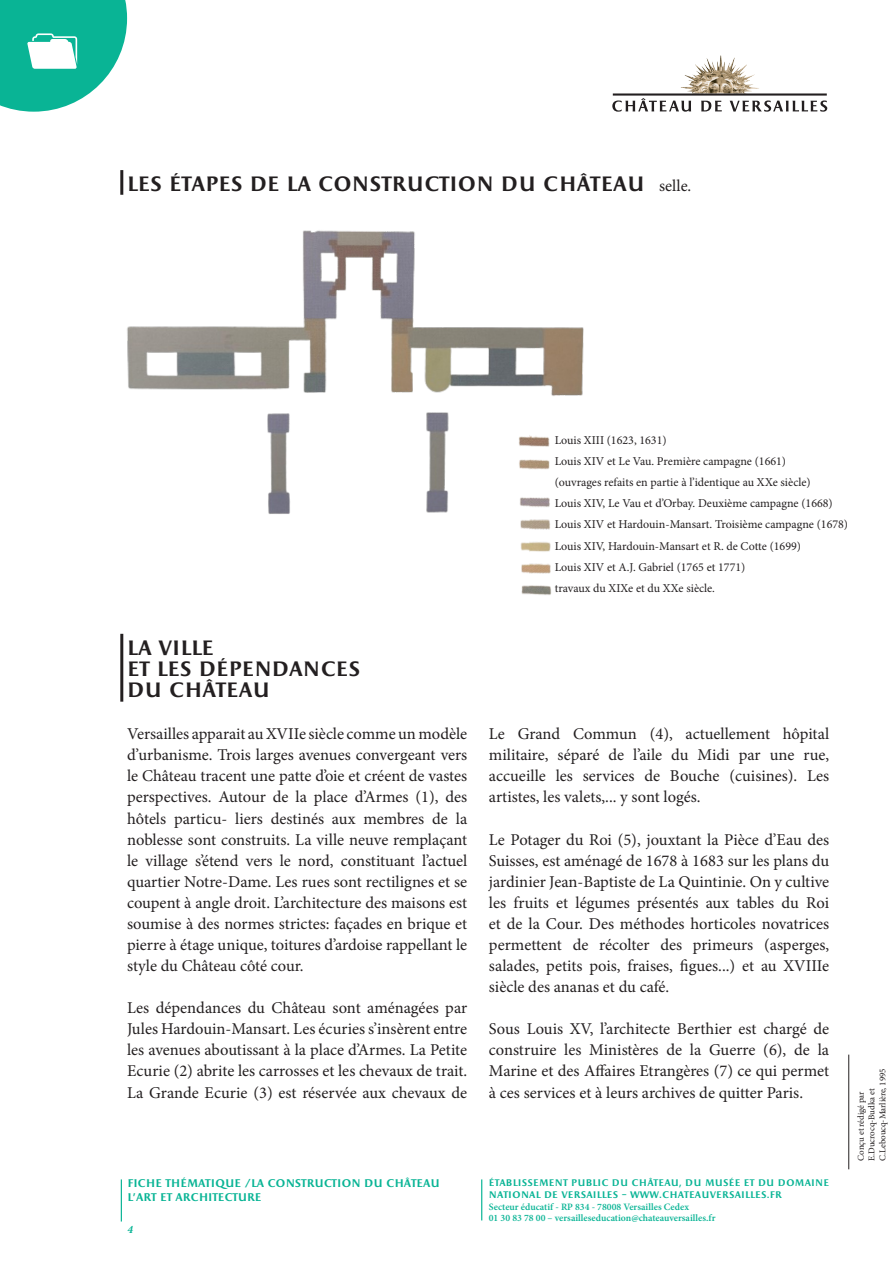
<style>
.page{position:relative;width:893px;height:1263px;background:#fff}
.page>*{position:absolute;margin:0;border:0;box-sizing:border-box;transform-origin:0 0}
.Texte_courant{font:700 21px "Apollon";color:#231f20}
.Texte_courant-2{font:16.5px/21.1px "Minion Pro";color:#231f20;text-align:justify}
.Texte_courant-3{font:12px "Minion Pro";color:#231f20}
.t1{font:700 11.25px/13.5px "Apollon";letter-spacing:-.01em;color:#09b495}
.t2{font:italic 700 11.25px "Minion Pro";color:#09b495}
.t3{font:600 9.75px/11.7px "Minion Pro";color:#09b495}
.t4{font:700 9.6px/11.7px "Apollon";letter-spacing:.015em;color:#09b495}
.t5{font:9px/10.8px "Minion Pro";letter-spacing:-.01em;color:#231f20}
</style>
<div class="page">
<img style="left:681px;top:55px;width:78px;height:38px">
<svg style="left:612px;top:93px;width:215px;height:19px"></svg>
<hr style="left:121px;top:1179px;width:1px;height:42px;background:#09b495">
<hr style="left:481px;top:1179px;width:1px;height:41px;background:#09b495">
<svg style="left:0;top:0;width:127px;height:112px"></svg>
<hr style="left:848px;top:1054px;width:1px;height:115px;background:#231f20">
<img style="left:127px;top:230px;width:457px;height:284px">
<img style="left:505px;top:428px;width:50px;height:167px">
<hr style="left:120px;top:170px;width:3px;height:25px;background:#231f20">
<hr style="left:120px;top:634px;width:3px;height:68px;background:#231f20">
<p class="Texte_courant" style="left:127px;top:172px;width:519px">LES ÉTAPES DE LA CONSTRUCTION DU CHÂTEAU</p>
<p class="Texte_courant-2" style="left:659px;top:175px;width:34px">selle.</p>
<p class="Texte_courant" style="left:127px;top:636px;width:89px">LA VILLE</p>
<p class="Texte_courant" style="left:127px;top:657px;width:235px">ET LES DÉPENDANCES</p>
<p class="Texte_courant" style="left:127px;top:678px;width:145px">DU CHÂTEAU</p>
<p class="Texte_courant-2" style="left:127px;top:723px;width:342px">Versailles apparait au XVIIe siècle comme un modèle d’urbanisme. Trois larges avenues convergeant vers le Château tracent une patte d’oie et créent de vastes perspectives. Autour de la place d’Armes (1), des hôtels particu- liers destinés aux membres de la noblesse sont construits. La ville neuve remplaçant le village s’étend vers le nord, constituant l’actuel quartier Notre-Dame. Les rues sont rectilignes et se coupent à angle droit. L’architecture des maisons est soumise à des normes strictes: façades en brique et pierre à étage unique, toitures d’ardoise rappellant le style du Château côté cour.</p>
<p class="Texte_courant-2" style="left:127px;top:997px;width:342px">Les dépendances du Château sont aménagées par Jules Hardouin-Mansart. Les écuries s’insèrent entre les avenues aboutissant à la place d’Armes. La Petite Ecurie (2) abrite les carrosses et les chevaux de trait.</p>
<p class="Texte_courant-2" style="left:127px;top:1082px;width:342px">La Grande Ecurie (3) est réservée aux chevaux de</p>
<p class="t1" style="left:128px;top:1177px;width:314px">FICHE THÉMATIQUE /LA CONSTRUCTION DU CHÂTEAU<br>L’ART ET ARCHITECTURE</p>
<p class="t2" style="left:128px;top:1221px;width:7px">4</p>
<p class="Texte_courant-3" style="left:555px;top:432px;width:113px">Louis XIII (1623, 1631)</p>
<p class="Texte_courant-3" style="left:555px;top:453px;width:233px">Louis XIV et Le Vau. Première campagne (1661)</p>
<p class="Texte_courant-3" style="left:555px;top:474px;width:257px">(ouvrages refaits en partie à l’identique au XXe siècle)</p>
<p class="Texte_courant-3" style="left:555px;top:495px;width:280px">Louis XIV, Le Vau et d’Orbay. Deuxième campagne (1668)</p>
<p class="Texte_courant-3" style="left:555px;top:516px;width:295px">Louis XIV et Hardouin-Mansart. Troisième campagne (1678)</p>
<p class="Texte_courant-3" style="left:555px;top:538px;width:248px">Louis XIV, Hardouin-Mansart et R. de Cotte (1699)</p>
<p class="Texte_courant-3" style="left:555px;top:559px;width:192px">Louis XIV et A.J. Gabriel (1765 et 1771)</p>
<p class="Texte_courant-3" style="left:555px;top:580px;width:162px">travaux du XIXe et du XXe siècle.</p>
<p class="Texte_courant-2" style="left:489px;top:723px;width:342px">Le Grand Commun (4), actuellement hôpital militaire, séparé de l’aile du Midi par une rue, accueille les services de Bouche (cuisines). Les artistes, les valets,... y sont logés.</p>
<p class="Texte_courant-2" style="left:489px;top:829px;width:342px">Le Potager du Roi (5), jouxtant la Pièce d’Eau des Suisses, est aménagé de 1678 à 1683 sur les plans du jardinier Jean-Baptiste de La Quintinie. On y cultive les fruits et légumes présentés aux tables du Roi et de la Cour. Des méthodes horticoles novatrices permettent de récolter des primeurs (asperges, salades, petits pois, fraises, figues...) et au XVIIIe siècle des ananas et du café.</p>
<p class="Texte_courant-2" style="left:489px;top:1018px;width:342px">Sous Louis XV, l’architecte Berthier est chargé de construire les Ministères de la Guerre (6), de la Marine et des Affaires Etrangères (7) ce qui permet à ces services et à leurs archives de quitter Paris.</p>
<p class="t4" style="left:489px;top:1177px;width:342px">ÉTABLISSEMENT PUBLIC DU CHÂTEAU, DU MUSÉE ET DU DOMAINE<br>NATIONAL DE VERSAILLES – WWW.CHATEAUVERSAILLES.FR</p>
<p class="t3" style="left:489px;top:1201px;width:228px">Secteur éducatif - RP 834 - 78008 Versailles Cedex<br>01 30 83 78 00 – versailleseducation@chateauversailles.fr</p>
<p class="t5" style="left:856px;top:1161px;width:94px;rotate:-90deg">Conçu et rédigé par<br>E.Ducrocq-Budka et<br>C.Leboucq-Marlière, 1995</p>
</div>
